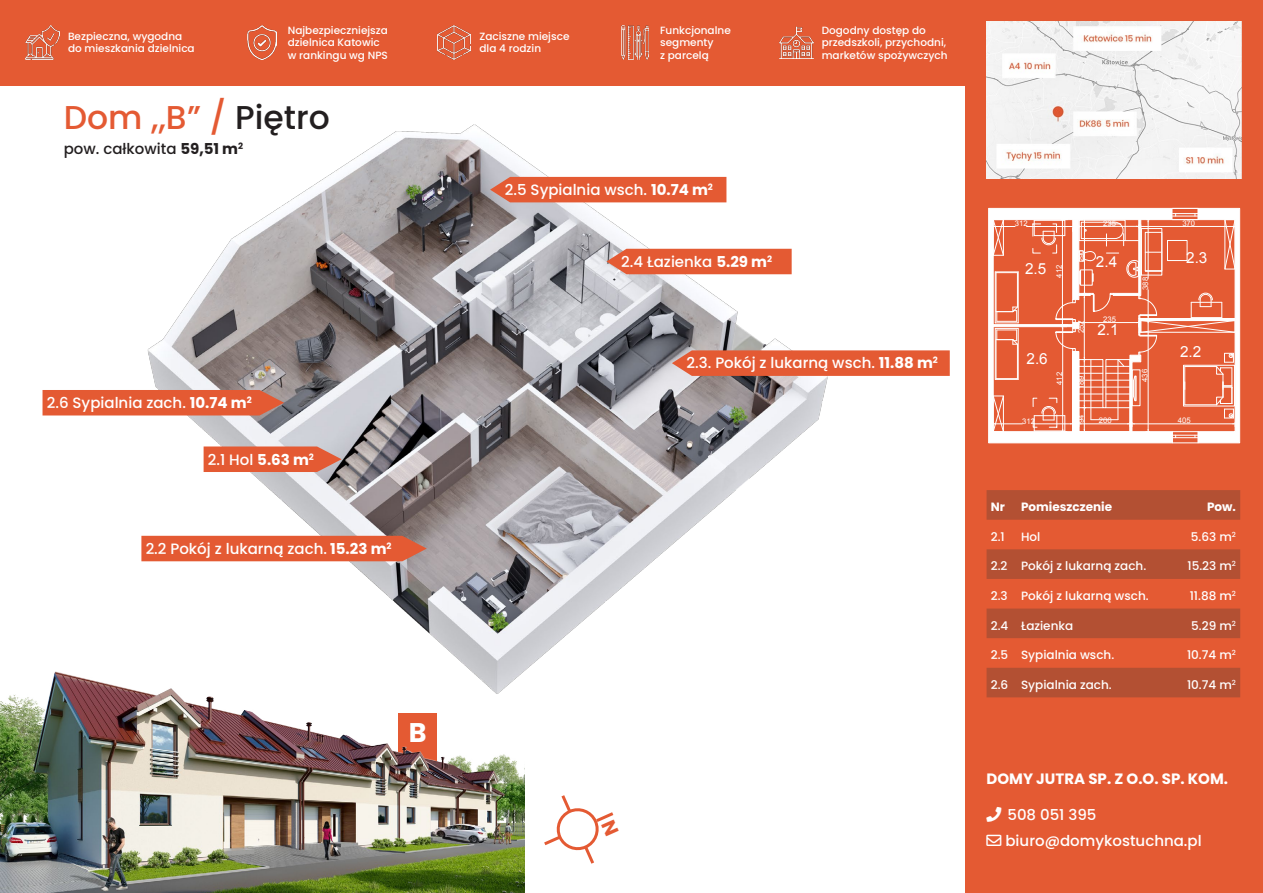
<style>
.page{position:relative;width:1263px;height:893px;background:#fff}
.page>*{position:absolute;margin:0;border:0;box-sizing:border-box;transform-origin:0 0}
.t1{font:500 33px "Poppins";color:#e45a33}
.t2{font:700 27px "Poppins";color:#fff}
.t3{font:15.3px "Arial";color:#fff}
.t4{font:500 15px "Poppins";color:#fff}
.t5{font:700 15px "Poppins";color:#fff}
.t6{font:500 15px "Poppins";color:#231f20}
.t7{font:500 12px "Poppins";color:#fff}
.t8{font:700 12px "Poppins";color:#fff}
.t9{font:500 10.5px/12.6px "Poppins";color:#fff}
.t10{font:7.8px "Arial";color:#fff}
.s1{color:#231f20}
.s2{font-weight:700}
</style>
<div class="page">
<div style="left:0;top:0;width:965px;height:85px;background:#e45a33"></div>
<div style="left:965px;top:0;width:298px;height:893px;background:#e45a33"></div>
<img style="left:986px;top:21px;width:256px;height:158px">
<img style="left:0;top:671px;width:525px;height:222px">
<img style="left:101px;top:25px;width:780px;height:755px">
<img style="left:26px;top:26px;width:34px;height:34px">
<img style="left:248px;top:26px;width:29px;height:34px">
<img style="left:438px;top:26px;width:32px;height:34px">
<img style="left:621px;top:26px;width:27px;height:34px">
<img style="left:779px;top:27px;width:34px;height:31px">
<svg style="left:986px;top:490px;width:254px;height:207px;fill:#b35033"></svg>
<div style="left:43px;top:390px;width:241px;height:25px;background:#e45a33"></div>
<div style="left:141px;top:536px;width:286px;height:25px;background:#e45a33"></div>
<svg style="left:204px;top:446px;width:138px;height:26px;background:#de6442"></svg>
<div style="left:490px;top:177px;width:236px;height:25px;background:#e45a33"></div>
<svg style="left:672px;top:350px;width:278px;height:26px;background:#e2603b"></svg>
<div style="left:606px;top:249px;width:186px;height:25px;background:#e45a33"></div>
<svg style="left:988px;top:208px;width:252px;height:236px"></svg>
<svg style="left:544px;top:795px;width:70px;height:69px"></svg>
<p class="t9" style="left:68px;top:30px;width:128px">Bezpieczna, wygodna do mieszkania dzielnica</p>
<p class="t9" style="left:288px;top:24px;width:102px">Najbezpieczniejsza dzielnica Katowic w rankingu wg NPS</p>
<p class="t9" style="left:479px;top:30px;width:91px">Zaciszne miejsce dla 4 rodzin</p>
<p class="t9" style="left:660px;top:24px;width:72px">Funkcjonalne segmenty<br>z parcelą</p>
<p class="t9" style="left:822px;top:24px;width:127px">Dogodny dostęp do przedszkoli, przychodni, marketów spożywczych</p>
<h1 class="t1" style="left:64px;top:99px;width:268px">Dom „B” / <span class="s1">Piętro</span></h1>
<h3 class="t6" style="left:64px;top:140px;width:181px">pow. całkowita <span class="s2">59,51 m</span><sup>2</sup></h3>
<h3 class="t4" style="left:47px;top:394px;width:206px">2.6 Sypialnia zach. <span class="s2">10.74 m</span><sup>2</sup></h3>
<h3 class="t4" style="left:208px;top:451px;width:108px">2.1 Hol <span class="s2">5.63 m</span><sup>2</sup></h3>
<h3 class="t4" style="left:146px;top:540px;width:247px">2.2 Pokój z lukarną zach. <span class="s2">15.23 m</span><sup>2</sup></h3>
<h2 class="t2" style="left:409px;top:717px;width:19px">B</h2>
<h3 class="t4" style="left:505px;top:181px;width:210px">2.5 Sypialnia wsch. <span class="s2">10.74 m</span><sup>2</sup></h3>
<h3 class="t4" style="left:621px;top:253px;width:152px">2.4 Łazienka <span class="s2">5.29 m</span><sup>2</sup></h3>
<h3 class="t4" style="left:687px;top:354px;width:253px">2.3. Pokój z lukarną wsch. <span class="s2">11.88 m</span><sup>2</sup></h3>
<p class="t10" style="left:1015px;top:219px;width:14px">312</p>
<p class="t10" style="left:1103px;top:218px;width:14px">235</p>
<p class="t10" style="left:1182px;top:218px;width:14px">370</p>
<h3 class="t3" style="left:1025px;top:259px;width:23px">2.5</h3>
<p class="t10" style="left:1054px;top:278px;width:14px;rotate:-90deg">412</p>
<p class="t10" style="left:1076px;top:262px;width:14px;rotate:-90deg">290</p>
<h3 class="t3" style="left:1096px;top:252px;width:23px">2.4</h3>
<h3 class="t3" style="left:1186px;top:248px;width:23px">2.3</h3>
<p class="t10" style="left:1140px;top:290px;width:14px;rotate:-90deg">388</p>
<p class="t10" style="left:1076px;top:333px;width:14px;rotate:-90deg">252</p>
<p class="t10" style="left:1103px;top:314px;width:14px">235</p>
<h3 class="t3" style="left:1097px;top:319px;width:23px">2.1</h3>
<h3 class="t3" style="left:1026px;top:349px;width:23px">2.6</h3>
<h3 class="t3" style="left:1180px;top:342px;width:23px">2.2</h3>
<p class="t10" style="left:1054px;top:385px;width:14px;rotate:-90deg">412</p>
<p class="t10" style="left:1076px;top:389px;width:14px;rotate:-90deg">189</p>
<p class="t10" style="left:1140px;top:382px;width:14px;rotate:-90deg">436</p>
<p class="t10" style="left:1022px;top:416px;width:14px">312</p>
<p class="t10" style="left:1076px;top:423px;width:10px;rotate:-90deg">94</p>
<p class="t10" style="left:1099px;top:415px;width:14px">200</p>
<p class="t10" style="left:1178px;top:415px;width:14px">405</p>
<p class="t8" style="left:991px;top:500px;width:16px">Nr</p>
<p class="t8" style="left:1021px;top:500px;width:93px">Pomieszczenie</p>
<p class="t8" style="left:1207px;top:500px;width:30px">Pow.</p>
<p class="t7" style="left:991px;top:530px;width:16px">2.1</p>
<p class="t7" style="left:1021px;top:530px;width:21px">Hol</p>
<p class="t7" style="left:1191px;top:530px;width:47px">5.63 m<sup>2</sup></p>
<p class="t7" style="left:991px;top:559px;width:157px">2.2 Pokój z lukarną zach.</p>
<p class="t7" style="left:1187px;top:559px;width:50px">15.23 m<sup>2</sup></p>
<p class="t7" style="left:991px;top:589px;width:159px">2.3 Pokój z lukarną wsch.</p>
<p class="t7" style="left:1190px;top:589px;width:48px">11.88 m<sup>2</sup></p>
<p class="t7" style="left:991px;top:618px;width:84px">2.4 Łazienka</p>
<p class="t7" style="left:1191px;top:618px;width:46px">5.29 m<sup>2</sup></p>
<p class="t7" style="left:991px;top:648px;width:125px">2.5 Sypialnia wsch.</p>
<p class="t7" style="left:1187px;top:648px;width:50px">10.74 m<sup>2</sup></p>
<p class="t7" style="left:991px;top:678px;width:122px">2.6 Sypialnia zach.</p>
<p class="t7" style="left:1187px;top:678px;width:50px">10.74 m<sup>2</sup></p>
<h3 class="t5" style="left:986px;top:770px;width:243px">DOMY JUTRA SP. Z O.O. SP. KOM.</h3>
<h3 class="t4" style="left:986px;top:806px;width:111px">★ 508 051 395</h3>
<h3 class="t4" style="left:986px;top:832px;width:217px">■❖●□ biuro@domykostuchna.pl</h3>
</div>
